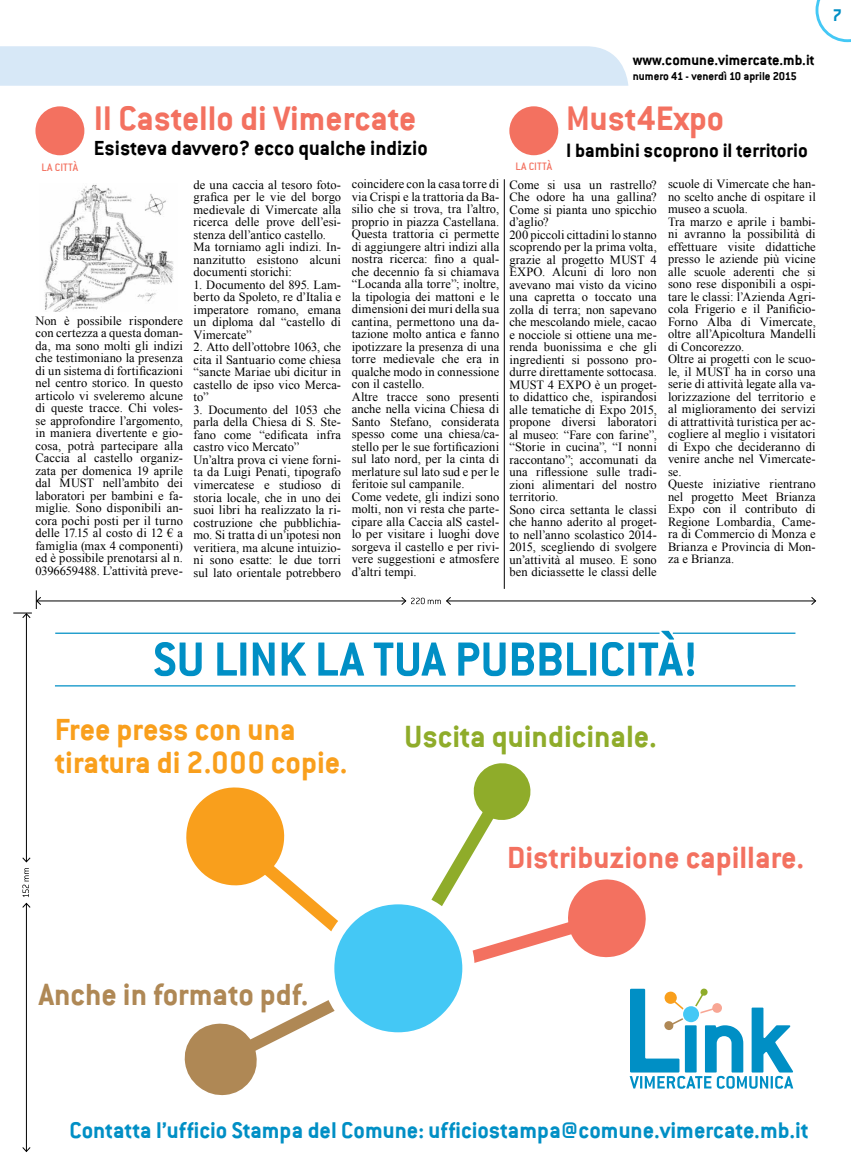
<style>
.page{position:relative;width:851px;height:1170px;background:#fff}
.page>*{position:absolute;margin:0;border:0;box-sizing:border-box;transform-origin:0 0}
.t1{font:700 52.5px "Conduit ITC";color:#008fc5}
.t2{font:700 37.5px "Conduit ITC";color:#f37160}
.t3{font:700 33.75px/32.5px "Conduit ITC";color:#f99f1c}
.t4{font:700 33.75px "Conduit ITC";color:#f37160}
.t5{font:700 33.75px "Conduit ITC";color:#8fac2a}
.t6{font:700 33.75px "Conduit ITC";color:#af8855}
.t7{font:700 25px "Conduit ITC";color:#008fc5}
.t8{font:700 22.5px "Conduit ITC";color:#000}
.t9{font:700 21.25px "Conduit ITC";color:#000}
.t10{font:700 18.75px "Conduit ITC";color:#008fc5}
.t11{font:700 16.25px "Conduit ITC";color:#000}
.t12{font:12.5px/12.5px "Times New Roman";letter-spacing:.005em;color:#000}
.t13{font:700 12.5px "Conduit ITC";color:#000}
.t14{font:12px "Conduit ITC";color:#f37160}
</style>
<div class="page">
<div style="left:0;top:46px;width:628px;height:40px;background:#d7e8f7"></div>
<svg style="left:815px;top:0;width:35px;height:42px"></svg>
<div style="left:509px;top:106px;width:49px;height:49px;background:#f37160;border-radius:50%"></div>
<img style="left:44px;top:184px;width:130px;height:127px">
<div style="left:35px;top:106px;width:49px;height:49px;background:#f37160;border-radius:50%"></div>
<hr style="left:504px;top:179px;width:1px;height:410px;background:#000">
<svg style="left:184px;top:763px;width:609px;height:332px"></svg>
<hr style="left:446px;top:600px;width:369px;height:1px;background:#000">
<svg style="left:811px;top:597px;width:4px;height:8px"></svg>
<hr style="left:37px;top:600px;width:368px;height:1px;background:#000">
<svg style="left:401px;top:597px;width:50px;height:8px"></svg>
<hr style="left:55px;top:685px;width:740px;height:1px;background:#008fc5">
<hr style="left:55px;top:632px;width:604px;height:1px;background:#008fc5">
<hr style="left:672px;top:632px;width:123px;height:1px;background:#008fc5">
<hr style="left:26px;top:903px;width:1px;height:248px;background:#000">
<svg style="left:22px;top:1146px;width:9px;height:5px"></svg>
<svg style="left:22px;top:868px;width:9px;height:39px"></svg>
<hr style="left:26px;top:613px;width:1px;height:248px;background:#000">
<svg style="left:22px;top:857px;width:9px;height:5px"></svg>
<svg style="left:13px;top:590px;width:28px;height:28px"></svg>
<h2 class="t2" style="left:94px;top:96px;width:324px">Il Castello di Vimercate</h2>
<h3 class="t8" style="left:94px;top:135px;width:335px">Esisteva davvero? ecco qualche indizio</h3>
<p class="t12" style="left:351px;top:177px;width:149px">coincidere con la casa torre di via Crispi e la trattoria da Ba&shy;silio che si trova, tra l’altro, proprio in piazza Castellana.<br>Questa trattoria ci permette di aggiungere altri indizi alla nostra ricerca: fino a qual&shy;che decennio fa si chiamava “Locanda alla torre”; inoltre, la tipologia dei mattoni e le dimensioni dei muri della sua cantina, permettono una da&shy;tazione molto antica e fanno ipotizzare la presenza di una torre medievale che era in qualche modo in connessione con il castello.<br>Altre tracce sono presenti anche nella vicina Chiesa di<br>Santo Stefano, considerata spesso come una chiesa/ca&shy;stello per le sue fortificazioni sul lato nord, per la cinta di merlature sul lato sud e per le feritoie sul campanile.<br>Come vedete, gli indizi sono molti, non vi resta che parte&shy;cipare alla Caccia alS castel&shy;lo per visitare i luoghi dove sorgeva il castello e per rivi&shy;vere suggestioni e atmosfere d’altri tempi.</p>
<p class="t14" style="left:42px;top:160px;width:38px">LA CITTà</p>
<p class="t12" style="left:193px;top:178px;width:149px">de una caccia al tesoro foto&shy;grafica per le vie del borgo medievale di Vimercate alla ricerca delle prove dell’esi&shy;stenza dell’antico castello.<br>Ma torniamo agli indizi. In&shy;nanzitutto esistono alcuni documenti storichi:</p>
<p class="t12" style="left:193px;top:278px;width:149px;text-align:justify">1. Documento del 895. Lam&shy;berto da Spoleto, re d’Italia e imperatore romano, emana un diploma dal “castello di Vimercate”</p>
<p class="t12" style="left:193px;top:341px;width:149px;text-align:justify">2. Atto dell’ottobre 1063, che cita il Santuario come chiesa “sancte Mariae ubi dicitur in castello de ipso vico Merca&shy;to”</p>
<p class="t12" style="left:193px;top:403px;width:149px">3. Documento del 1053 che parla della Chiesa di S. Ste&shy;fano come “edificata infra castro vico Mercato”<br>Un’altra prova ci viene forni&shy;ta da Luigi Penati, tipografo vimercatese e studioso di storia locale, che in uno dei suoi libri ha realizzato la ri&shy;costruzione che pubblichia&shy;mo. Si tratta di un’ipotesi non veritiera, ma alcune intuizio&shy;ni sono esatte: le due torri sul lato orientale potrebbero</p>
<p class="t12" style="left:35px;top:314px;width:149px;text-align:justify">Non è possibile rispondere con certezza a questa doman&shy;da, ma sono molti gli indizi che testimoniano la presenza di un sistema di fortificazioni nel centro storico. In questo articolo vi sveleremo alcune di queste tracce. Chi voles&shy;se approfondire l’argomento, in maniera divertente e gio&shy;cosa, potrà partecipare alla Caccia al castello organiz&shy;zata per domenica 19 aprile dal MUST nell’ambito dei laboratori per bambini e fa&shy;miglie. Sono disponibili an&shy;cora pochi posti per il turno delle 17.15 al costo di 12 € a famiglia (max 4 componenti) ed è possibile prenotarsi al n.<br>0396659488. L’attività preve-</p>
<h3 class="t11" style="left:632px;top:51px;width:183px">www.comune.vimercate.mb.it</h3>
<p class="t13" style="left:632px;top:69px;width:165px">numero 41 - venerdì 10 aprile 2015</p>
<h2 class="t2" style="left:566px;top:96px;width:160px">Must4Expo</h2>
<h3 class="t9" style="left:566px;top:138px;width:243px">I bambini scoprono il territorio</h3>
<p class="t14" style="left:515px;top:160px;width:38px">LA CITTà</p>
<p class="t12" style="left:509px;top:178px;width:149px">Come si usa un rastrello?<br>Che odore ha una gallina?<br>Come si pianta uno spicchio d’aglio?<br>200 piccoli cittadini lo stanno scoprendo per la prima volta, grazie al progetto MUST 4<br>EXPO. Alcuni di loro non avevano mai visto da vicino una capretta o toccato una zolla di terra; non sapevano che mescolando miele, cacao e nocciole si ottiene una me&shy;renda buonissima e che gli ingredienti si possono pro&shy;durre direttamente sottocasa.<br>MUST 4 EXPO è un proget&shy;to didattico che, ispirandosi alle tematiche di Expo 2015, propone diversi laboratori al museo: “Fare con farine”, “Storie in cucina”, “I nonni raccontano”; accomunati da una riflessione sulle tradi&shy;zioni alimentari del nostro territorio.<br>Sono circa settanta le classi che hanno aderito al proget&shy;to nell’anno scolastico 2014-<br>2015, scegliendo di svolgere un’attività al museo. E sono ben diciassette le classi delle</p>
<p class="t12" style="left:668px;top:177px;width:149px">scuole di Vimercate che han&shy;no scelto anche di ospitare il museo a scuola.<br>Tra marzo e aprile i bambi&shy;ni avranno la possibilità di effettuare visite didattiche presso le aziende più vicine alle scuole aderenti che si sono rese disponibili a ospi&shy;tare le classi: l’Azienda Agri&shy;cola Frigerio e il Panificio-<br>Forno Alba di Vimercate, oltre all’Apicoltura Mandelli di Concorezzo.<br>Oltre ai progetti con le scuo&shy;le, il MUST ha in corso una serie di attività legate alla va&shy;lorizzazione del territorio e al miglioramento dei servizi di attrattività turistica per ac&shy;cogliere al meglio i visitatori di Expo che decideranno di venire anche nel Vimercate&shy;se.<br>Queste iniziative rientrano nel progetto Meet Brianza<br>Expo con il contributo di<br>Regione Lombardia, Came&shy;ra di Commercio di Monza e<br>Brianza e Provincia di Mon&shy;za e Brianza.</p>
<h3 class="t10" style="left:832px;top:4px;width:11px">7</h3>
<h1 class="t1" style="left:153px;top:628px;width:545px">su lin k LA TUA PUBBLICITà!</h1>
<h3 class="t3" style="left:55px;top:712px;width:294px">Free press con una tiratura di 2.000 copie.</h3>
<h3 class="t5" style="left:404px;top:716px;width:254px">Uscita quindicinale.</h3>
<h3 class="t4" style="left:507px;top:837px;width:298px">Distribuzione capillare.</h3>
<h3 class="t6" style="left:39px;top:974px;width:271px">Anche in formato pdf.</h3>
<h3 class="t7" style="left:69px;top:1115px;width:740px">Contatta l’ufficio Stampa del Comune: ufficiostampa@comune.vimercate.mb.it</h3>
</div>
